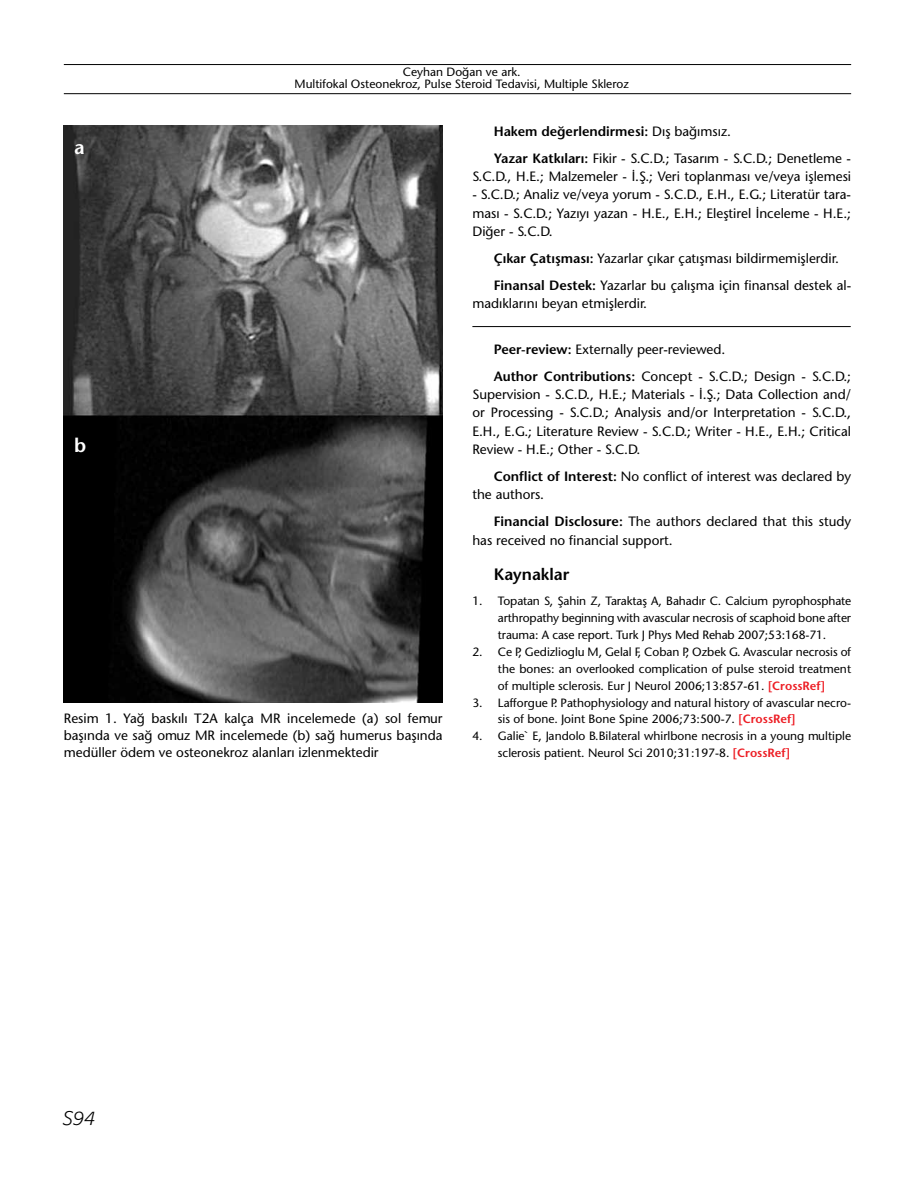
<style>
.page{position:relative;width:915px;height:1191px;background:#fff}
.page>*{position:absolute;margin:0;border:0;box-sizing:border-box;transform-origin:0 0}
.t1{font:19.5px "Formata Light Ita Tr";color:#000}
.t2{font:700 19.5px "Stone Sans";color:#fff}
.t3{font:700 16.5px "Stone Sans";color:#000}
.t4{font:13.5px/18.3px "Stone Sans Normal Tr";color:#000}
.t5{font:700 13.5px "Stone Sans";color:#000}
.t6{font:12px/16.8px "Stone Sans Normal Tr";color:#000;text-align:justify}
.s1{font-family:"Stone Sans Normal Tr";font-weight:400}
.s2{font-family:"Stone Sans";font-weight:700}
.s3{font-family:"Stone Sans";font-weight:700;color:#ed1d24}
</style>
<div class="page">
<hr style="left:64px;top:93px;width:786px;height:1px;background:#000">
<hr style="left:64px;top:64px;width:786px;height:1px;background:#000">
<hr style="left:472px;top:326px;width:378px;height:1px;background:#000">
<img style="left:64px;top:126px;width:378px;height:576px">
<p class="t6" style="left:294px;top:65px;width:335px;line-height:12px;text-align:center">Ceyhan Doğan ve ark.<br>Multifokal Osteonekroz, Pulse Steroid Tedavisi, Multiple Skleroz</p>
<h1 class="t2" style="left:74px;top:135px;width:12px">a</h1>
<h1 class="t2" style="left:74px;top:433px;width:14px">b</h1>
<p class="t4" style="left:64px;top:709px;width:380px;line-height:17.2px;text-align:justify">Resim 1. Yağ baskılı T2A kalça MR incelemede (a) sol femur başında ve sağ omuz MR incelemede (b) sağ humerus başında medüller ödem ve osteonekroz alanları izlenmektedir</p>
<p class="t5" style="left:493px;top:123px;width:239px">Hakem değerlendirmesi: <span class="s1">Dış bağımsız.</span></p>
<p class="t4" style="left:472px;top:148px;width:380px;text-align:right"><span class="s2">Yazar Katkıları:</span> Fikir - S.C.D.; Tasarım - S.C.D.; Denetleme -<br>S.C.D., H.E.; Malzemeler - İ.Ş.; Veri toplanması ve/veya işlemesi</p>
<p class="t4" style="left:472px;top:185px;width:380px;text-align:justify">- S.C.D.; Analiz ve/veya yorum - S.C.D., E.H., E.G.; Literatür tara&shy;ması - S.C.D.; Yazıyı yazan - H.E., E.H.; Eleştirel İnceleme - H.E.; Diğer - S.C.D.</p>
<p class="t4" style="left:493px;top:245px;width:359px;line-height:26.8px"><span class="s2">Çıkar Çatışması:</span> Yazarlar çıkar çatışması bildirmemişlerdir.<br><span class="s2">Finansal Destek:</span> Yazarlar bu çalışma için finansal destek al-</p>
<p class="t4" style="left:472px;top:294px;width:176px">madıklarını beyan etmişlerdir.</p>
<p class="t4" style="left:493px;top:335px;width:359px;line-height:26.8px"><span class="s2">Peer-review:</span> Externally peer-reviewed.<br><span class="s2">Author Contributions:</span> Concept - S.C.D.; Design - S.C.D.;</p>
<p class="t4" style="left:472px;top:385px;width:380px;text-align:justify">Supervision - S.C.D., H.E.; Materials - İ.Ş.; Data Collection and/ or Processing - S.C.D.; Analysis and/or Interpretation - S.C.D., E.H., E.G.; Literature Review - S.C.D.; Writer - H.E., E.H.; Critical Review - H.E.; Other - S.C.D.</p>
<p class="t4" style="left:472px;top:467px;width:380px;text-indent:21px"><span class="s2">Conflict of Interest:</span> No conflict of interest was declared by the authors.</p>
<p class="t4" style="left:472px;top:512px;width:380px;text-indent:21px"><span class="s2">Financial Disclosure:</span> The authors declared that this study has received no financial support.</p>
<p class="t3" style="left:493px;top:564px;width:77px">Kaynaklar</p>
<p class="t6" style="left:497px;top:592px;width:354px;text-indent:-26px">1. Topatan S, Şahin Z, Taraktaş A, Bahadır C. Calcium pyrophosphate arthropathy beginning with avascular necrosis of scaphoid bone after trauma: A case report. Turk J Phys Med Rehab 2007;53:168-71.</p>
<p class="t6" style="left:497px;top:643px;width:354px;text-indent:-26px">2. Ce P, Gedizlioglu M, Gelal F, Coban P, Ozbek G. Avascular necrosis of the bones: an overlooked complication of pulse steroid treatment of multiple sclerosis. Eur J Neurol 2006;13:857-61. <span class="s3">[CrossRef]</span></p>
<p class="t6" style="left:497px;top:694px;width:354px;text-indent:-26px">3. Lafforgue P. Pathophysiology and natural history of avascular necro&shy;sis of bone. Joint Bone Spine 2006;73:500-7. <span class="s3">[CrossRef]</span></p>
<p class="t6" style="left:497px;top:727px;width:354px;text-indent:-26px">4. Galie` E, Jandolo B.Bilateral whirlbone necrosis in a young multiple sclerosis patient. Neurol Sci 2010;31:197-8. <span class="s3">[CrossRef]</span></p>
<h1 class="t1" style="left:63px;top:1106px;width:34px">S94</h1>
</div>
